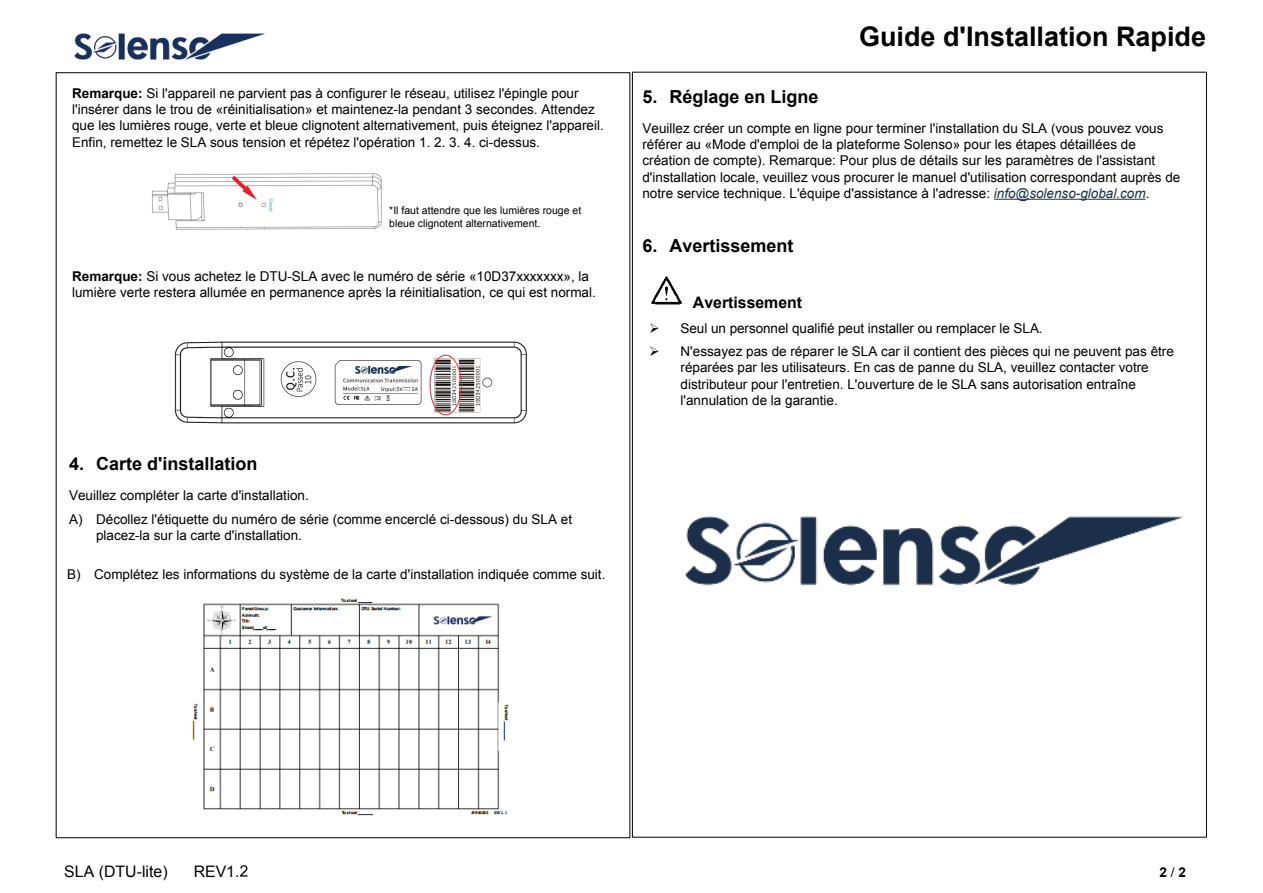
<style>
.page{position:relative;width:1263px;height:893px;background:#fff}
.page>*{position:absolute;margin:0;border:0;box-sizing:border-box;transform-origin:0 0}
.t1{font:700 27px "Arial";color:#000}
.t2{font:700 18px "Arial";color:#000}
.t3{font:15.9px "Arial";color:#000}
.t4{font:700 15.9px "Arial";color:#000}
.t5{font:13.5px/16.2px "Arial";color:#000}
.t6{font:700 13.5px "Arial";color:#000}
.t7{font:10.5px/12.6px "Arial";color:#000}
.s1{font-weight:700}
.s2{font-style:italic;color:#1b2f4a}
.s3{font-weight:400}
</style>
<div class="page">
<svg style="left:240px;top:865px;width:7px;height:12px"></svg>
<img style="left:55px;top:33px;width:210px;height:62px">
<hr style="left:994px;top:199px;width:152px;height:1px;background:#1b2f4a">
<img style="left:174px;top:341px;width:353px;height:83px">
<img style="left:192px;top:598px;width:317px;height:218px">
<img style="left:685px;top:516px;width:498px;height:70px">
<img style="left:651px;top:276px;width:31px;height:29px">
<img style="left:152px;top:173px;width:230px;height:57px">
<p class="t5" style="left:72px;top:85px;width:533px"><span class="s1">Remarque:</span> Si l'appareil ne parvient pas à configurer le réseau, utilisez l'épingle pour l'insérer dans le trou de «réinitialisation» et maintenez-la pendant 3 secondes. Attendez que les lumières rouge, verte et bleue clignotent alternativement, puis éteignez l'appareil.<br>Enfin, remettez le SLA sous tension et répétez l'opération 1. 2. 3. 4. ci-dessus.</p>
<p class="t7" style="left:389px;top:205px;width:194px">*Il faut attendre que les lumières rouge et bleue clignotent alternativement.</p>
<p class="t5" style="left:72px;top:268px;width:525px"><span class="s1">Remarque:</span> Si vous achetez le DTU-SLA avec le numéro de série «10D37xxxxxxx», la lumière verte restera allumée en permanence après la réinitialisation, ce qui est normal.</p>
<h2 class="t2" style="left:69px;top:451px;width:190px">4. Carte d'installation</h2>
<p class="t5" style="left:69px;top:484px;width:505px;line-height:23.4px">Veuillez compléter la carte d'installation.<br>A) Décollez l'étiquette du numéro de série (comme encerclé ci-dessous) du SLA et</p>
<p class="t5" style="left:96px;top:527px;width:207px">placez-la sur la carte d'installation.</p>
<p class="t5" style="left:67px;top:566px;width:540px">B) Complétez les informations du système de la carte d'installation indiquée comme suit.</p>
<h1 class="t1" style="left:859px;top:19px;width:349px">Guide d'Installation Rapide</h1>
<h2 class="t2" style="left:642px;top:84px;width:178px">5. Réglage en Ligne</h2>
<p class="t5" style="left:642px;top:120px;width:539px">Veuillez créer un compte en ligne pour terminer l'installation du SLA (vous pouvez vous référer au «Mode d'emploi de la plateforme Solenso» pour les étapes détaillées de création de compte). Remarque: Pour plus de détails sur les paramètres de l'assistant d'installation locale, veuillez vous procurer le manuel d'utilisation correspondant auprès de notre service technique. L'équipe d'assistance à l'adresse: <span class="s2">info@solenso-global.com</span>.</p>
<h2 class="t2" style="left:642px;top:234px;width:153px">6. Avertissement</h2>
<p class="t4" style="left:693px;top:292px;width:111px">Avertissement</p>
<p class="t5" style="left:649px;top:320px;width:395px">➢ Seul un personnel qualifié peut installer ou remplacer le SLA.</p>
<p class="t5" style="left:681px;top:343px;width:495px;text-indent:-31px">➢ N'essayez pas de réparer le SLA car il contient des pièces qui ne peuvent pas être réparées par les utilisateurs. En cas de panne du SLA, veuillez contacter votre distributeur pour l'entretien. L'ouverture de le SLA sans autorisation entraîne l'annulation de la garantie.</p>
<p class="t3" style="left:64px;top:861px;width:105px">SLA (DTU-lite)</p>
<p class="t3" style="left:194px;top:861px;width:47px">REV1.</p>
<p class="t6" style="left:1159px;top:863px;width:28px">2<span class="s3">/</span>2</p>
</div>
